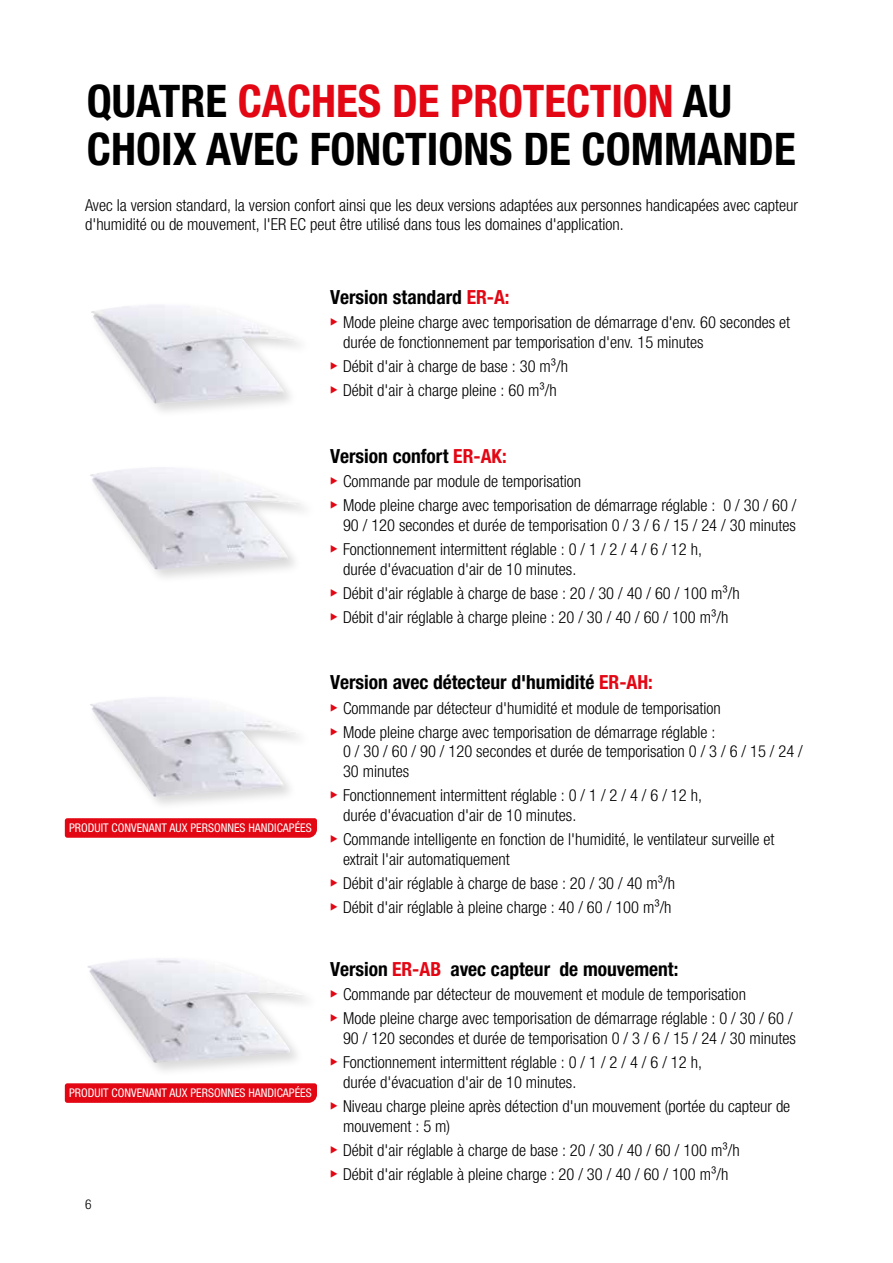
<style>
.page{position:relative;width:893px;height:1263px;background:#fff}
.page>*{position:absolute;margin:0;border:0;box-sizing:border-box;transform-origin:0 0}
.t1{font:700 condensed 45px/48px "Helvetica Neue LTW1 G";color:#000}
.t2{font:700 condensed 19.5px "Helvetica Neue LTW1 G";color:#000}
.t3{font:300 condensed 16.5px/24px "Helvetica Neue LTW1 G";color:#000}
.t4{font:300 condensed 13.5px "Helvetica Neue LTW1 G";color:#000}
.t5{font:condensed 12px "Helvetica Neue LTW1 G";color:#fff}
.s1{color:#e30613}
</style>
<div class="page">
<div style="left:87px;top:464px;width:230px;height:120px;background:#000;opacity:.15"></div>
<img style="left:89px;top:467px;width:214px;height:102px">
<div style="left:87px;top:694px;width:226px;height:118px;background:#000;opacity:.15"></div>
<img style="left:89px;top:697px;width:210px;height:100px">
<div style="left:85px;top:955px;width:235px;height:123px;background:#000;opacity:.15"></div>
<img style="left:87px;top:958px;width:218px;height:105px">
<svg style="left:65px;top:818px;width:252px;height:20px;background:#e30c19"></svg>
<svg style="left:65px;top:1083px;width:252px;height:20px;background:#e30c19"></svg>
<div style="left:89px;top:301px;width:224px;height:118px;background:#000;opacity:.15"></div>
<img style="left:91px;top:304px;width:208px;height:100px">
<h1 class="t1" style="left:87px;top:77px;width:710px">QUATRE <span class="s1">CACHES DE PROTECTION</span> AU<br>CHOIX AVEC FONCTIONS DE COMMANDE</h1>
<p class="t3" style="left:85px;top:195px;width:715px;line-height:19.8px">Avec la version standard, la version confort ainsi que les deux versions adaptées aux personnes handicapées avec capteur d'humidité ou de mouvement, l'ER EC peut être utilisé dans tous les domaines d'application.</p>
<p class="t2" style="left:330px;top:286px;width:181px">Version standard <span class="s1">ER-A:</span></p>
<p class="t3" style="left:343px;top:313px;width:449px;line-height:19.8px">Mode pleine charge avec temporisation de démarrage d'env. 60 secondes et durée de fonctionnement par temporisation d'env. 15 minutes</p>
<p class="t3" style="left:343px;top:355px;width:227px">Débit d'air à charge de base : 30 m³/h<br>Débit d'air à charge pleine : 60 m³/h</p>
<p class="t2" style="left:330px;top:444px;width:178px">Version confort <span class="s1">ER-AK:</span></p>
<p class="t3" style="left:343px;top:469px;width:455px">Commande par module de temporisation<br>Mode pleine charge avec temporisation de démarrage réglable : 0 / 30 / 60 /</p>
<p class="t3" style="left:343px;top:513px;width:454px">90 / 120 secondes et durée de temporisation 0 / 3 / 6 / 15 / 24 / 30 minutes<br>Fonctionnement intermittent réglable : 0 / 1 / 2 / 4 / 6 / 12 h,</p>
<p class="t3" style="left:343px;top:557px;width:398px">durée d'évacuation d'air de 10 minutes.<br>Débit d'air réglable à charge de base : 20 / 30 / 40 / 60 / 100 m³/h<br>Débit d'air réglable à charge pleine : 20 / 30 / 40 / 60 / 100 m³/h</p>
<p class="t5" style="left:69px;top:821px;width:244px">PRODUIT CONVENANT AUX PERSONNES HANDICAPÉES</p>
<p class="t5" style="left:69px;top:1086px;width:244px">PRODUIT CONVENANT AUX PERSONNES HANDICAPÉES</p>
<p class="t4" style="left:85px;top:1196px;width:8px">6</p>
<p class="t2" style="left:330px;top:671px;width:324px">Version avec détecteur d'humidité <span class="s1">ER-AH:</span></p>
<p class="t3" style="left:343px;top:696px;width:379px">Commande par détecteur d'humidité et module de temporisation<br>Mode pleine charge avec temporisation de démarrage réglable :</p>
<p class="t3" style="left:343px;top:742px;width:461px;line-height:19.8px">0 / 30 / 60 / 90 / 120 secondes et durée de temporisation 0 / 3 / 6 / 15 / 24 /<br>30 minutes</p>
<p class="t3" style="left:343px;top:786px;width:360px;line-height:19.8px">Fonctionnement intermittent réglable : 0 / 1 / 2 / 4 / 6 / 12 h, durée d'évacuation d'air de 10 minutes.</p>
<p class="t3" style="left:343px;top:829px;width:433px;line-height:19.8px">Commande intelligente en fonction de l'humidité, le ventilateur surveille et extrait l'air automatiquement</p>
<p class="t3" style="left:343px;top:871px;width:334px">Débit d'air réglable à charge de base : 20 / 30 / 40 m³/h<br>Débit d'air réglable à pleine charge : 40 / 60 / 100 m³/h</p>
<p class="t2" style="left:330px;top:957px;width:350px">Version <span class="s1">ER-AB</span> avec capteur de mouvement:</p>
<p class="t3" style="left:343px;top:982px;width:451px">Commande par détecteur de mouvement et module de temporisation<br>Mode pleine charge avec temporisation de démarrage réglable : 0 / 30 / 60 /</p>
<p class="t3" style="left:343px;top:1026px;width:454px">90 / 120 secondes et durée de temporisation 0 / 3 / 6 / 15 / 24 / 30 minutes<br>Fonctionnement intermittent réglable : 0 / 1 / 2 / 4 / 6 / 12 h,</p>
<p class="t3" style="left:343px;top:1070px;width:449px">durée d'évacuation d'air de 10 minutes.<br>Niveau charge pleine après détection d'un mouvement (portée du capteur de</p>
<p class="t3" style="left:343px;top:1114px;width:398px">mouvement : 5 m)<br>Débit d'air réglable à charge de base : 20 / 30 / 40 / 60 / 100 m³/h<br>Débit d'air réglable à pleine charge : 20 / 30 / 40 / 60 / 100 m³/h</p>
</div>
